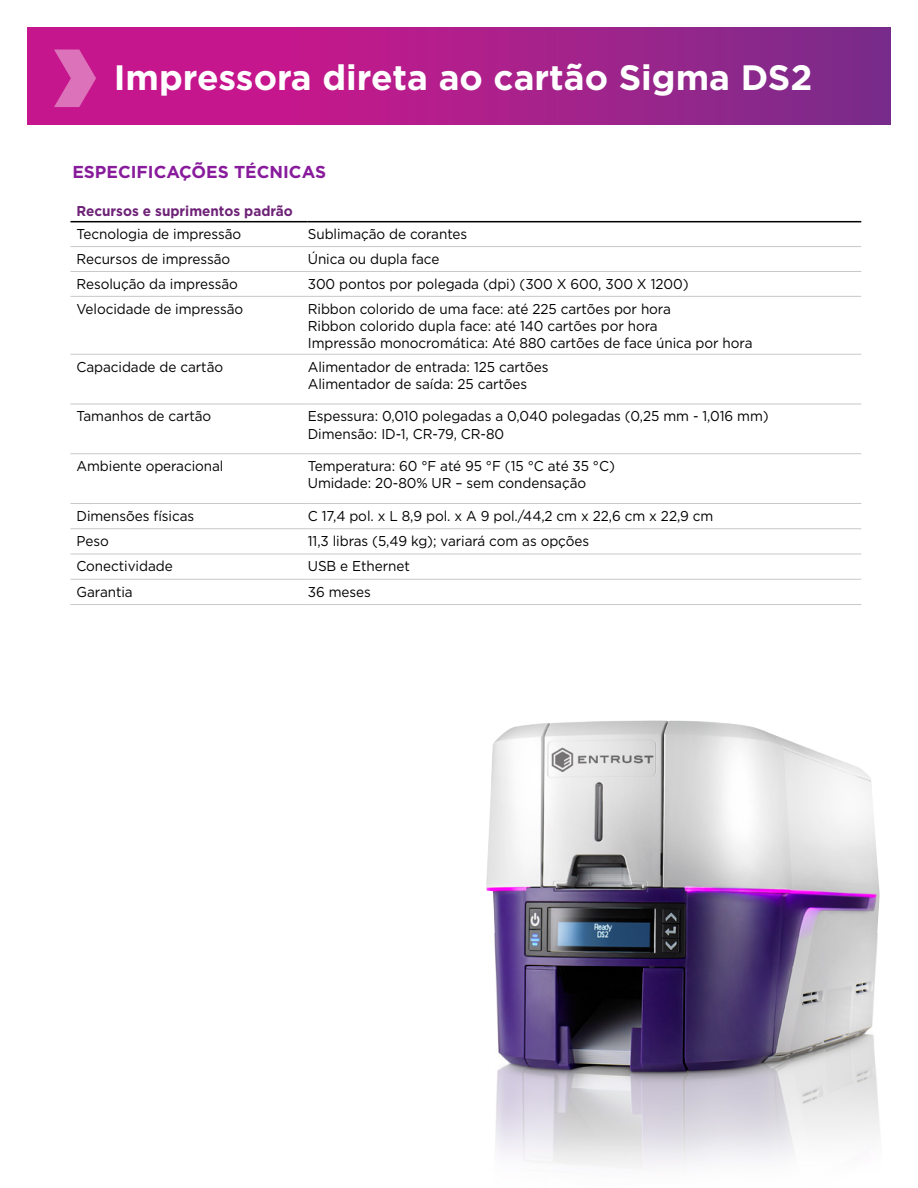
<style>
.page{position:relative;width:918px;height:1188px;background:#fff}
.page>*{position:absolute;margin:0;border:0;box-sizing:border-box;transform-origin:0 0}
.t1{font:700 35.25px "Gotham";color:#fff}
.t2{font:700 17.25px "Gotham";color:#881b9c}
.t3{font:14.25px/17.2px "Gotham";letter-spacing:-.005em;color:#000;scale:.95 1}
.t4{font:700 14.25px "Gotham";color:#6e2277;scale:.95 1}
</style>
<div class="page">
<hr style="left:70px;top:579px;width:238px;height:1px;background:#c7c8ca">
<hr style="left:308px;top:579px;width:553px;height:1px;background:#c7c8ca">
<hr style="left:70px;top:246px;width:238px;height:1px;background:#c7c8ca">
<hr style="left:308px;top:246px;width:553px;height:1px;background:#c7c8ca">
<hr style="left:70px;top:271px;width:238px;height:1px;background:#c7c8ca">
<hr style="left:308px;top:271px;width:553px;height:1px;background:#c7c8ca">
<hr style="left:70px;top:296px;width:238px;height:1px;background:#c7c8ca">
<hr style="left:308px;top:296px;width:553px;height:1px;background:#c7c8ca">
<hr style="left:70px;top:221px;width:238px;height:1px;background:#000">
<hr style="left:308px;top:221px;width:553px;height:1px;background:#000">
<hr style="left:70px;top:354px;width:238px;height:1px;background:#c7c8ca">
<hr style="left:308px;top:354px;width:553px;height:1px;background:#c7c8ca">
<hr style="left:70px;top:404px;width:238px;height:1px;background:#c7c8ca">
<hr style="left:308px;top:404px;width:553px;height:1px;background:#c7c8ca">
<hr style="left:70px;top:453px;width:238px;height:1px;background:#c7c8ca">
<hr style="left:308px;top:453px;width:553px;height:1px;background:#c7c8ca">
<hr style="left:70px;top:503px;width:238px;height:1px;background:#c7c8ca">
<hr style="left:308px;top:503px;width:553px;height:1px;background:#c7c8ca">
<hr style="left:70px;top:528px;width:238px;height:1px;background:#c7c8ca">
<hr style="left:308px;top:528px;width:553px;height:1px;background:#c7c8ca">
<hr style="left:70px;top:554px;width:238px;height:1px;background:#c7c8ca">
<hr style="left:308px;top:554px;width:553px;height:1px;background:#c7c8ca">
<hr style="left:70px;top:604px;width:238px;height:1px;background:#c7c8ca">
<hr style="left:308px;top:604px;width:553px;height:1px;background:#c7c8ca">
<img style="left:495px;top:966px;width:385px;height:201px">
<img style="left:486px;top:720px;width:394px;height:246px">
<svg style="left:27px;top:27px;width:864px;height:98px;background:#aa1f8b"></svg>
<svg style="left:54px;top:50px;width:42px;height:57px;background:#d34da8"></svg>
<h1 class="t1" style="left:114px;top:54px;width:700px">Impressora direta ao cartão Sigma DS2</h1>
<p class="t2" style="left:72px;top:160px;width:255px">ESPECIFICAÇÕES TÉCNICAS</p>
<p class="t4" style="left:76px;top:201px;width:229px">Recursos e suprimentos padrão</p>
<p class="t3" style="left:76px;top:225px;width:175px">Tecnologia de impressão</p>
<p class="t3" style="left:308px;top:225px;width:169px">Sublimação de corantes</p>
<p class="t3" style="left:76px;top:250px;width:163px">Recursos de impressão</p>
<p class="t3" style="left:308px;top:250px;width:140px">Única ou dupla face</p>
<p class="t3" style="left:76px;top:275px;width:171px">Resolução da impressão</p>
<p class="t3" style="left:308px;top:275px;width:402px">300 pontos por polegada (dpi) (300 X 600, 300 X 1200)</p>
<p class="t3" style="left:76px;top:300px;width:177px">Velocidade de impressão</p>
<p class="t3" style="left:308px;top:300px;width:470px">Ribbon colorido de uma face: até 225 cartões por hora<br>Ribbon colorido dupla face: até 140 cartões por hora<br>Impressão monocromática: Até 880 cartões de face única por hora</p>
<p class="t3" style="left:76px;top:358px;width:156px">Capacidade de cartão</p>
<p class="t3" style="left:308px;top:358px;width:255px">Alimentador de entrada: 125 cartões<br>Alimentador de saída: 25 cartões</p>
<p class="t3" style="left:76px;top:407px;width:143px">Tamanhos de cartão</p>
<p class="t3" style="left:308px;top:407px;width:487px">Espessura: 0,010 polegadas a 0,040 polegadas (0,25 mm - 1,016 mm)<br>Dimensão: ID-1, CR-79, CR-80</p>
<p class="t3" style="left:76px;top:457px;width:156px">Ambiente operacional</p>
<p class="t3" style="left:308px;top:457px;width:325px">Temperatura: 60 °F até 95 °F (15 °C até 35 °C)<br>Umidade: 20-80% UR – sem condensação</p>
<p class="t3" style="left:76px;top:507px;width:125px">Dimensões físicas</p>
<p class="t3" style="left:308px;top:507px;width:429px">C 17,4 pol. x L 8,9 pol. x A 9 pol./44,2 cm x 22,6 cm x 22,9 cm</p>
<p class="t3" style="left:76px;top:532px;width:35px">Peso</p>
<p class="t3" style="left:308px;top:532px;width:298px">11,3 libras (5,49 kg); variará com as opções</p>
<p class="t3" style="left:76px;top:557px;width:103px">Conectividade</p>
<p class="t3" style="left:308px;top:557px;width:109px">USB e Ethernet</p>
<p class="t3" style="left:76px;top:583px;width:61px">Garantia</p>
<p class="t3" style="left:308px;top:583px;width:68px">36 meses</p>
</div>
